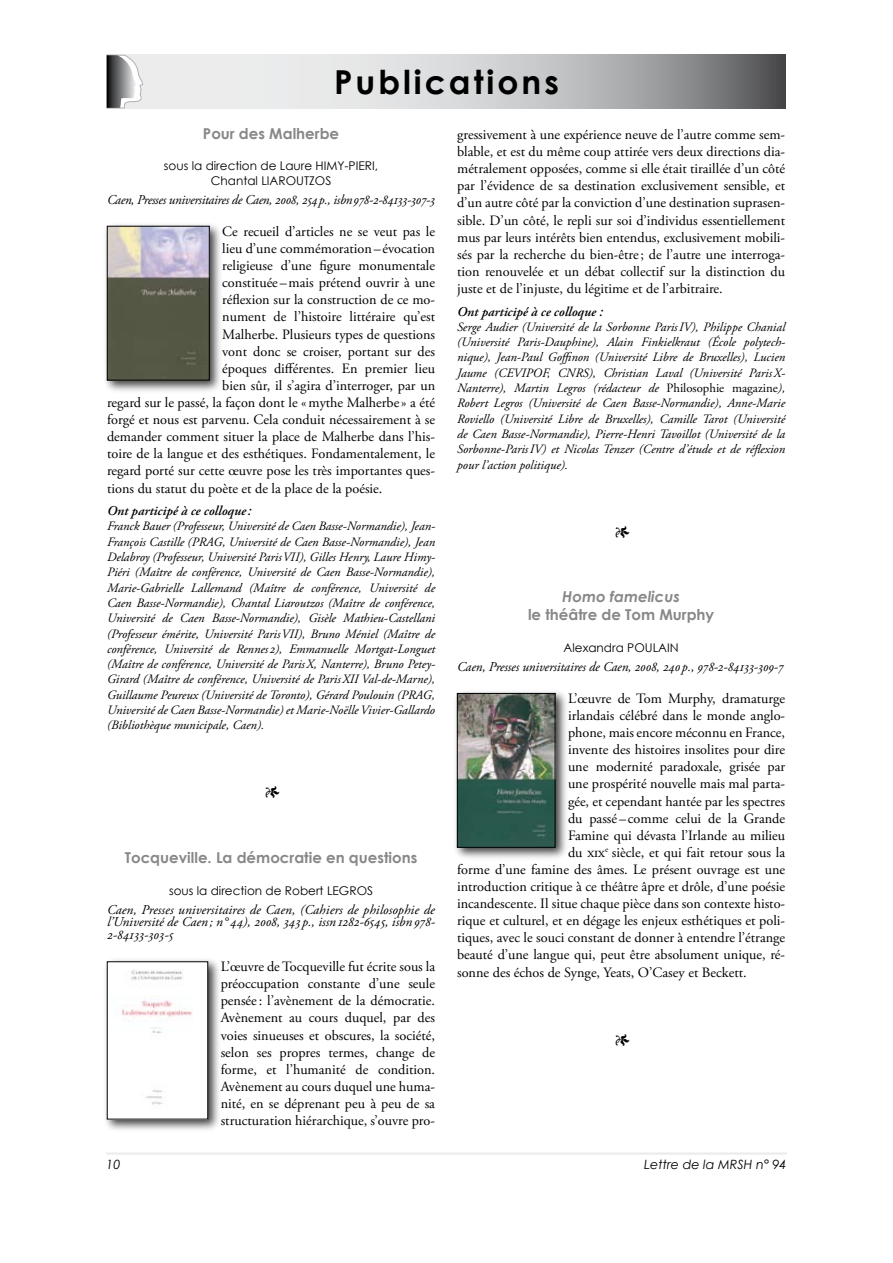
<style>
.page{position:relative;width:893px;height:1263px;background:#fff}
.page>*{position:absolute;margin:0;border:0;box-sizing:border-box;transform-origin:0 0}
.t1{font:700 33px "Century Gothic";letter-spacing:.09em;color:#000}
.t2{font:italic 18px "Adobe Garamond Pro";color:#000}
.t3{font:700 15px "Century Gothic";color:#878889}
.t4{font:italic 700 15px "Century Gothic";color:#878889}
.t5{font:14.25px/17.1px "Adobe Garamond Pro";color:#000;text-align:justify}
.t6{font:italic 13.5px/12.8px "Adobe Garamond Pro";letter-spacing:-.005em;color:#000;text-align:justify}
.t7{font:italic 600 13.5px "Adobe Garamond Pro";color:#000}
.t8{font:italic 12.75px/15.3px "Adobe Garamond Pro";color:#000;text-align:justify}
.t9{font:italic 12.75px "Century Gothic";color:#000}
.t10{font:12px/14.4px "Century Gothic";color:#000}
.s1{font-style:normal}
</style>
<div class="page">
<div style="left:102px;top:221px;width:121px;height:173px;background:#000;opacity:.75"></div>
<img style="left:109px;top:228px;width:98px;height:150px">
<div style="left:107px;top:226px;width:102px;height:154px;border:1px solid #000"></div>
<div style="left:102px;top:957px;width:119px;height:176px;background:#000;opacity:.75"></div>
<img style="left:109px;top:963px;width:97px;height:154px">
<div style="left:452px;top:688px;width:117px;height:173px;background:#000;opacity:.75"></div>
<img style="left:459px;top:695px;width:94px;height:150px">
<div style="left:457px;top:693px;width:98px;height:154px;border:1px solid #000"></div>
<hr style="left:106px;top:1152px;width:681px;height:3px;background:#ececed">
<svg style="left:107px;top:55px;width:679px;height:54px;background:#c3c4c5"></svg>
<svg style="left:107px;top:55px;width:36px;height:53px"></svg>
<h1 class="t1" style="left:334px;top:57px;width:226px">Publications</h1>
<p class="t3" style="left:203px;top:122px;width:138px">Pour des Malherbe</p>
<p class="t10" style="left:211px;top:159px;width:169px;text-indent:-47px">sous la direction de Laure HIMY-PIERI,<br>Chantal LIAROUT</p>
<p class="t10" style="left:309px;top:173px;width:24px">ZOS</p>
<p class="t6" style="left:107px;top:194px;width:330px">Caen, Presses universitaires de Caen, 2008, 254p., isbn978-2-84133-307-3</p>
<p class="t5" style="left:222px;top:223px;width:214px">Ce recueil d’articles ne se veut pas le</p>
<p class="t5" style="left:222px;top:240px;width:214px">lieu d’une commémoration–évocation</p>
<p class="t5" style="left:222px;top:258px;width:214px">religieuse d’une figure monumentale</p>
<p class="t5" style="left:222px;top:275px;width:214px">constituée–mais prétend ouvrir à une</p>
<p class="t5" style="left:222px;top:292px;width:214px">réflexion sur la construction de ce mo-</p>
<p class="t5" style="left:222px;top:309px;width:214px">nument de l’histoire littéraire qu’est</p>
<p class="t5" style="left:222px;top:326px;width:214px">Malherbe. Plusieurs types de questions</p>
<p class="t5" style="left:222px;top:343px;width:214px">vont donc se croiser, portant sur des</p>
<p class="t5" style="left:222px;top:360px;width:214px">époques différentes. En premier lieu</p>
<p class="t5" style="left:222px;top:377px;width:214px">bien sûr, il s’agira d’interroger, par un</p>
<p class="t5" style="left:107px;top:394px;width:330px">regard sur le passé, la façon dont le «mythe Malherbe» a été</p>
<p class="t5" style="left:107px;top:411px;width:329px">forgé et nous est parvenu. Cela conduit nécessairement à se</p>
<p class="t5" style="left:107px;top:429px;width:330px">demander comment situer la place de Malherbe dans l’his-</p>
<p class="t5" style="left:107px;top:446px;width:330px">toire de la langue et des esthétiques. Fondamentalement, le</p>
<p class="t5" style="left:107px;top:463px;width:330px">regard porté sur cette œuvre pose les très importantes ques-</p>
<p class="t5" style="left:107px;top:480px;width:277px">tions du statut du poète et de la place de la poésie.</p>
<p class="t7" style="left:107px;top:503px;width:146px">Ont participé à ce colloque:</p>
<p class="t8" style="left:107px;top:519px;width:330px">Franck Bauer (Professeur, Université de Caen Basse-Normandie), Jean-François Castille (PRAG, Université de Caen Basse-Normandie), Jean Delabroy (Professeur, Université ParisVII), Gilles Henry, Laure Himy-Piéri (Maître de conférence, Université de Caen Basse-Normandie), Marie-Gabrielle Lallemand (Maître de conférence, Université de Caen Basse-Normandie), Chantal Liaroutzos (Maître de conférence, Université de Caen Basse-Normandie), Gisèle Mathieu-Castellani (Professeur émérite, Université ParisVII), Bruno Méniel (Maître de conférence, Université de Rennes 2), Emmanuelle Mortgat-Longuet (Maître de conférence, Université de ParisX, Nanterre), Bruno Petey-Girard (Maître de conférence, Université de ParisXII Val-de-Marne), Guillaume Peureux (Université de Toronto), Gérard Poulouin (PRAG, Université de Caen Basse-Normandie) et Marie-Noëlle Vivier-Gallardo (Bibliothèque municipale, Caen).</p>
<p class="t2" style="left:263px;top:782px;width:17px">1</p>
<p class="t3" style="left:125px;top:846px;width:294px">Tocqueville. La démocratie en questions</p>
<p class="t10" style="left:169px;top:883px;width:166px">sous la direction de Robert LEG</p>
<p class="t10" style="left:349px;top:883px;width:25px">ROS</p>
<p class="t6" style="left:107px;top:903px;width:330px">Caen, Presses universitaires de Caen, (Cahiers de philosophie de l’Université de Caen; n° 44), 2008, 343 p., issn1282-6545, isbn978- 2-84133-303-5</p>
<p class="t5" style="left:221px;top:958px;width:216px">L’œuvre de Tocqueville fut écrite sous la préoccupation constante d’une seule pensée: l’avènement de la démocratie.<br>Avènement au cours duquel, par des voies sinueuses et obscures, la société, selon ses propres termes, change de forme, et l’humanité de condition.<br>Avènement au cours duquel une huma&shy;nité, en se déprenant peu à peu de sa structuration hiérarchique, s’ouvre pro-</p>
<p class="t5" style="left:457px;top:126px;width:330px">gressivement à une expérience neuve de l’autre comme sem&shy;blable, et est du même coup attirée vers deux directions dia&shy;métralement opposées, comme si elle était tiraillée d’un côté par l’évidence de sa destination exclusivement sensible, et d’un autre côté par la conviction d’une destination suprasen&shy;sible. D’un côté, le repli sur soi d’individus essentiellement mus par leurs intérêts bien entendus, exclusivement mobili&shy;sés par la recherche du bien-être; de l’autre une interroga&shy;tion renouvelée et un débat collectif sur la distinction du juste et de l’injuste, du légitime et de l’arbitraire.</p>
<p class="t7" style="left:457px;top:303px;width:147px">Ont participé à ce colloque :</p>
<p class="t8" style="left:457px;top:319px;width:330px">Serge Audier (Université de la Sorbonne ParisIV), Philippe Chanial (Université Paris-Dauphine), Alain Finkielkraut (École polytech&shy;nique), Jean-Paul Goffinon (Université Libre de Bruxelles), Lucien Jaume (CEVIPOF, CNRS), Christian Laval (Université ParisX-Nanterre), Martin Legros (rédacteur de <span class="s1">Philosophie magazine</span>), Robert Legros (Université de Caen Basse-Normandie), Anne-Marie Roviello (Université Libre de Bruxelles), Camille Tarot (Université de Caen Basse-Normandie), Pierre-Henri Tavoillot (Université de la Sorbonne-ParisIV) et Nicolas Tenzer (Centre d’étude et de réflexion pour l’action politique).</p>
<p class="t2" style="left:613px;top:521px;width:17px">1</p>
<p class="t4" style="left:562px;top:585px;width:119px">Homo famelicus</p>
<p class="t3" style="left:528px;top:603px;width:188px">le théâtre de Tom Murphy</p>
<p class="t10" style="left:564px;top:640px;width:79px">Alexandra POULAIN</p>
<p class="t6" style="left:457px;top:661px;width:328px">Caen, Presses universitaires de Caen, 2008, 240 p., 978-2-84133-309-7</p>
<p class="t5" style="left:568px;top:690px;width:219px">L’œuvre de Tom Murphy, dramaturge</p>
<p class="t5" style="left:568px;top:707px;width:219px">irlandais célébré dans le monde anglo-</p>
<p class="t5" style="left:568px;top:724px;width:219px">phone, mais encore méconnu en France,</p>
<p class="t5" style="left:568px;top:742px;width:219px">invente des histoires insolites pour dire</p>
<p class="t5" style="left:568px;top:759px;width:219px">une modernité paradoxale, grisée par</p>
<p class="t5" style="left:568px;top:776px;width:219px">une prospérité nouvelle mais mal parta-</p>
<p class="t5" style="left:568px;top:793px;width:219px">gée, et cependant hantée par les spectres</p>
<p class="t5" style="left:568px;top:810px;width:219px">du passé –comme celui de la Grande</p>
<p class="t5" style="left:568px;top:827px;width:219px">Famine qui dévasta l’Irlande au milieu</p>
<p class="t5" style="left:568px;top:844px;width:219px">du xix<sup>e</sup> siècle, et qui fait retour sous la</p>
<p class="t5" style="left:457px;top:861px;width:329px">forme d’une famine des âmes. Le présent ouvrage est une</p>
<p class="t5" style="left:457px;top:878px;width:330px">introduction critique à ce théâtre âpre et drôle, d’une poésie</p>
<p class="t5" style="left:457px;top:895px;width:330px">incandescente. Il situe chaque pièce dans son contexte histo-</p>
<p class="t5" style="left:457px;top:913px;width:330px">rique et culturel, et en dégage les enjeux esthétiques et poli-</p>
<p class="t5" style="left:457px;top:930px;width:330px">tiques, avec le souci constant de donner à entendre l’étrange</p>
<p class="t5" style="left:457px;top:947px;width:330px">beauté d’une langue qui, peut être absolument unique, ré-</p>
<p class="t5" style="left:457px;top:964px;width:291px">sonne des échos de Synge, Yeats, O’Casey et Beckett.</p>
<p class="t2" style="left:613px;top:1029px;width:17px">1</p>
<p class="t9" style="left:106px;top:1156px;width:16px">10</p>
<p class="t9" style="left:644px;top:1156px;width:144px">Lettre de la MRSH n° 94</p>
</div>
